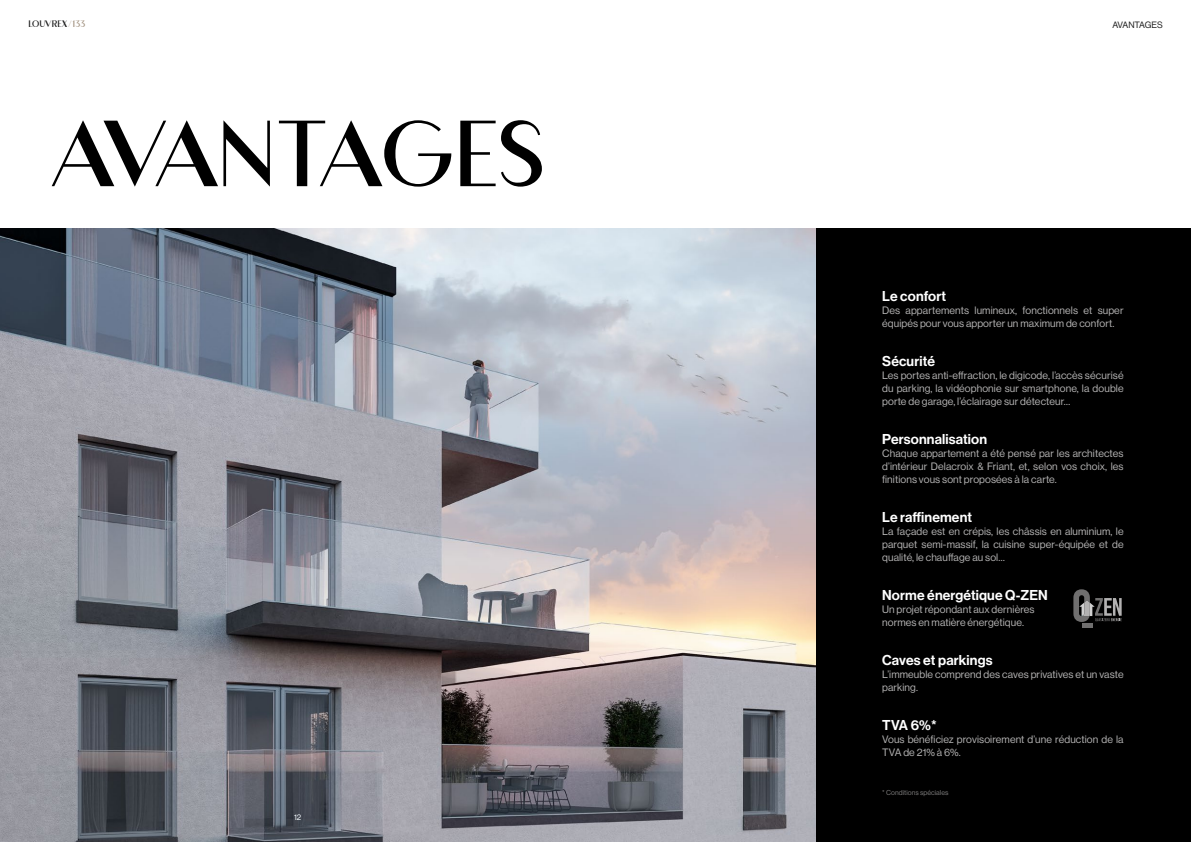
<style>
.page{position:relative;width:1191px;height:842px;background:#fff}
.page>*{position:absolute;margin:0;border:0;box-sizing:border-box;transform-origin:0 0}
.t1{font:90px "Abigral";letter-spacing:-.1em;color:#000}
.t2{font:14px "N Haas Grotesk DS Pro 65 Md";letter-spacing:.01em;color:#fff}
.t3{font:10.5px/13px "N Haas Grotesk DS Pro 55 Rg";letter-spacing:.01em;color:#b3b2b2}
.t4{font:9px "Abigral";letter-spacing:-.05em;color:#1d1d1d}
.t5{font:9px "N Haas Grotesk DS Pro 55 Rg";letter-spacing:-.02em;color:#1d1d1d}
.t6{font:8px "N Haas Grotesk DS Pro 55 Rg";color:#f5fbfe}
.t7{font:7px "N Haas Grotesk DS Pro 55 Rg";letter-spacing:.01em;color:#7c7b7b}
.s1{color:#a29280}
</style>
<div class="page">
<div style="left:815px;top:228px;width:376px;height:614px;background:#000"></div>
<img style="left:0;top:228px;width:815px;height:614px">
<svg style="left:1073px;top:589px;width:48px;height:33px"></svg>
<hr style="left:1082px;top:623px;width:10px;height:4px;background:#706f6f">
<p class="t4" style="left:28px;top:16px;width:59px">LOUVREX<span class="s1">/133</span></p>
<p class="t5" style="left:1112px;top:19px;width:52px">AVANTAGES</p>
<h1 class="t1" style="left:45px;top:73px;width:502px">AVANTAGES</h1>
<p class="t6" style="left:294px;top:812px;width:9px">12</p>
<h2 class="t2" style="left:882px;top:288px;width:66px">Le confort</h2>
<p class="t3" style="left:882px;top:304px;width:243px">Des appartements lumineux, fonctionnels et super équipés pour vous apporter un maximum de confort.</p>
<h2 class="t2" style="left:882px;top:353px;width:54px">Sécurité</h2>
<p class="t3" style="left:882px;top:369px;width:243px;text-align:justify">Les portes anti-effraction, le digicode, l’accès sécurisé du parking, la vidéophonie sur smartphone, la double porte de garage, l’éclairage sur détecteur…</p>
<h2 class="t2" style="left:882px;top:431px;width:106px">Personnalisation</h2>
<p class="t3" style="left:882px;top:447px;width:243px;text-align:justify">Chaque appartement a été pensé par les architectes d’intérieur Delacroix &amp; Friant, et, selon vos choix, les finitions vous sont proposées à la carte.</p>
<h2 class="t2" style="left:882px;top:509px;width:91px">Le raffinement</h2>
<p class="t3" style="left:882px;top:525px;width:243px;text-align:justify">La façade est en crépis, les châssis en aluminium, le parquet semi-massif, la cuisine super-équipée et de qualité, le chauffage au sol…</p>
<h2 class="t2" style="left:882px;top:587px;width:167px">Norme énergétique Q-ZEN</h2>
<p class="t3" style="left:882px;top:603px;width:154px">Un projet répondant aux dernières normes en matière énergétique.</p>
<h2 class="t2" style="left:882px;top:652px;width:112px">Caves et parkings</h2>
<p class="t3" style="left:882px;top:668px;width:243px">L’immeuble comprend des caves privatives et un vaste parking.</p>
<h2 class="t2" style="left:882px;top:717px;width:56px">TVA 6%*</h2>
<p class="t3" style="left:882px;top:733px;width:243px">Vous bénéficiez provisoirement d’une réduction de la<br>TVA de 21% à 6%.</p>
<p class="t7" style="left:882px;top:789px;width:68px">* Conditions spéciales</p>
</div>
